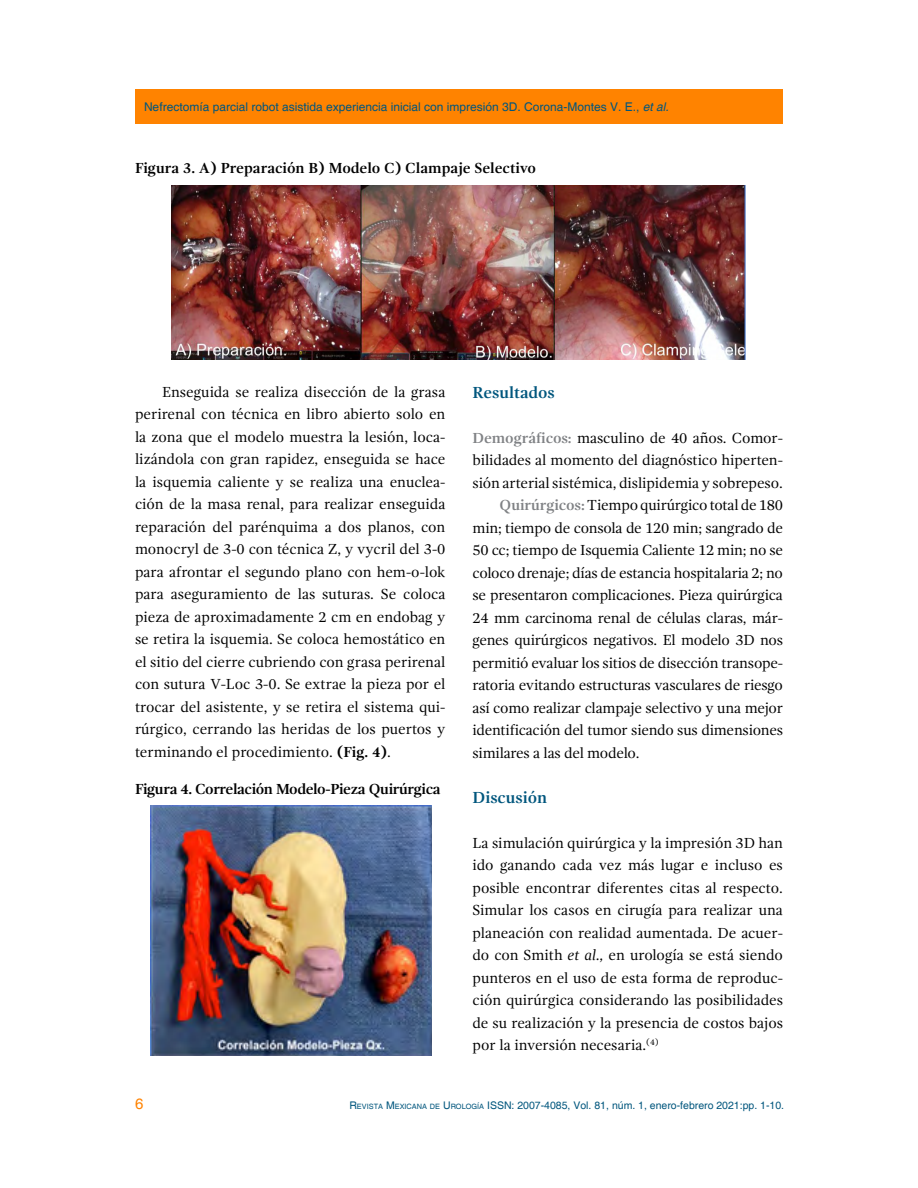
<style>
.page{position:relative;width:918px;height:1188px;background:#fff}
.page>*{position:absolute;margin:0;border:0;box-sizing:border-box;transform-origin:0 0}
.t1{font:700 16.5px "Gandhi Serif";color:#00567d}
.t2{font:15px/22.5px "Gandhi Serif";letter-spacing:-.015em;color:#000;text-align:justify}
.t3{font:700 15px "Gandhi Serif";color:#000}
.t4{font:700 15px "Gandhi Serif";letter-spacing:-.025em;color:#000}
.t5{font:15px "Helvetica";color:#ff8300}
.t6{font:12px "Helvetica";color:#00567d}
.t7{font:10.5px "Helvetica";color:#00567d}
.s1{font-style:italic}
.s2{font-weight:700}
.s3{font-weight:700;color:#808285}
.s4{font-style:inherit}
.s5{font-size:7.35px}
</style>
<div class="page">
<div style="left:135px;top:89px;width:648px;height:34px;background:#ff8300"></div>
<img style="left:172px;top:185px;width:574px;height:174px">
<img style="left:150px;top:805px;width:281px;height:250px">
<p class="t6" style="left:144px;top:99px;width:526px">Nefrectomía parcial robot asistida experiencia inicial con impresión 3D. Corona-Montes V. E., <span class="s1">et al.</span></p>
<p class="t3" style="left:135px;top:160px;width:403px">Figura 3. A) Preparación B) Modelo C) Clampaje Selectivo</p>
<p class="t2" style="left:135px;top:380px;width:312px;text-indent:27px">Enseguida se realiza disección de la grasa perirenal con técnica en libro abierto solo en la zona que el modelo muestra la lesión, loca&shy;lizándola con gran rapidez, enseguida se hace la isquemia caliente y se realiza una enuclea&shy;ción de la masa renal, para realizar enseguida reparación del parénquima a dos planos, con monocryl de 3-0 con técnica Z, y vycril del 3-0 para afrontar el segundo plano con hem-o-lok para aseguramiento de las suturas. Se coloca pieza de aproximadamente 2 cm en endobag y se retira la isquemia. Se coloca hemostático en el sitio del cierre cubriendo con grasa perirenal con sutura V-Loc 3-0. Se extrae la pieza por el trocar del asistente, y se retira el sistema qui&shy;rúrgico, cerrando las heridas de los puertos y terminando el procedimiento. <span class="s2">(Fig. 4)</span>.</p>
<p class="t4" style="left:135px;top:781px;width:307px">Figura 4. Correlación Modelo-Pieza Quirúrgica</p>
<p class="t1" style="left:472px;top:383px;width:84px">Resultados</p>
<p class="t2" style="left:472px;top:427px;width:312px"><span class="s3">Demográficos:</span> masculino de 40 años. Comor-</p>
<p class="t2" style="left:472px;top:449px;width:312px">bilidades al momento del diagnóstico hiperten-</p>
<p class="t2" style="left:472px;top:472px;width:312px">sión arterial sistémica, dislipidemia y sobrepeso.</p>
<p class="t2" style="left:500px;top:494px;width:285px"><span class="s3">Quirúrgicos:</span> Tiempo quirúrgico total de 180</p>
<p class="t2" style="left:472px;top:517px;width:312px">min; tiempo de consola de 120 min; sangrado de</p>
<p class="t2" style="left:472px;top:539px;width:312px">50 cc; tiempo de Isquemia Caliente 12 min; no se</p>
<p class="t2" style="left:472px;top:562px;width:312px">coloco drenaje; días de estancia hospitalaria 2; no</p>
<p class="t2" style="left:472px;top:584px;width:312px">se presentaron complicaciones. Pieza quirúrgica</p>
<p class="t2" style="left:472px;top:607px;width:312px">24 mm carcinoma renal de células claras, már-</p>
<p class="t2" style="left:472px;top:629px;width:312px">genes quirúrgicos negativos. El modelo 3D nos</p>
<p class="t2" style="left:472px;top:652px;width:312px">permitió evaluar los sitios de disección transope-</p>
<p class="t2" style="left:472px;top:674px;width:312px">ratoria evitando estructuras vasculares de riesgo</p>
<p class="t2" style="left:472px;top:697px;width:312px">así como realizar clampaje selectivo y una mejor</p>
<p class="t2" style="left:472px;top:719px;width:312px">identificación del tumor siendo sus dimensiones</p>
<p class="t2" style="left:472px;top:742px;width:168px">similares a las del modelo.</p>
<p class="t1" style="left:472px;top:788px;width:76px">Discusión</p>
<p class="t2" style="left:472px;top:832px;width:312px">La simulación quirúrgica y la impresión 3D han ido ganando cada vez más lugar e incluso es posible encontrar diferentes citas al respecto.<br>Simular los casos en cirugía para realizar una planeación con realidad aumentada. De acuer&shy;do con Smith <span class="s1">et al.,</span> en urología se está siendo punteros en el uso de esta forma de reproduc&shy;ción quirúrgica considerando las posibilidades de su realización y la presencia de costos bajos por la inversión necesaria.<sup>(4)</sup></p>
<p class="t5" style="left:135px;top:1095px;width:10px">6</p>
<p class="t7" style="left:349px;top:1099px;width:436px"><span class="s4">R</span><span class="s5">EVISTA</span> <span class="s4">M</span><span class="s5">EXICANA DE</span> <span class="s4">U</span><span class="s5">ROLOGÍA</span> ISSN: 2007-4085, Vol. 81, núm. 1, enero-febrero 2021:pp. 1-10.</p>
</div>
